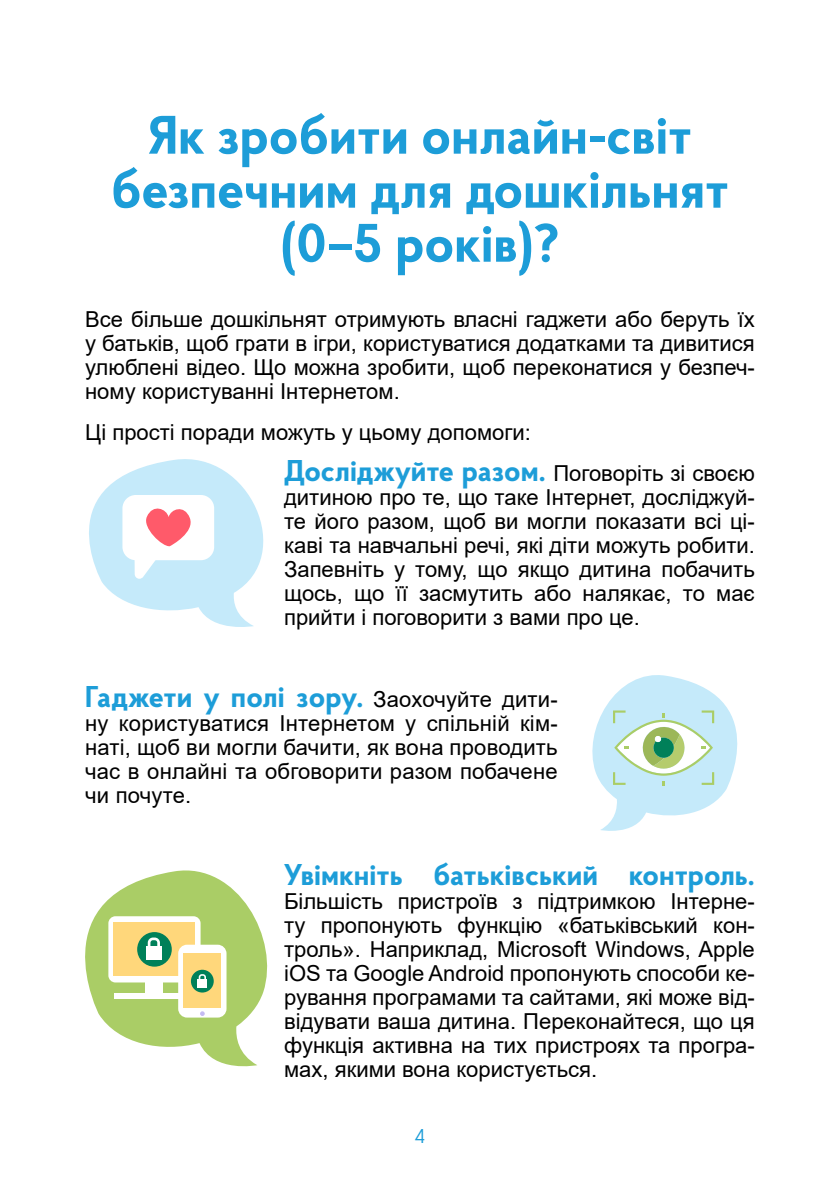
<style>
.page{position:relative;width:840px;height:1191px;background:#fff}
.page>*{position:absolute;margin:0;border:0;box-sizing:border-box;transform-origin:0 0}
.t1{font:700 54px/54px "Proba Pro";color:#1d9dd8;text-align:center}
.t2{font:700 30px "Proba Pro";color:#1d9dd8}
.t3{font:22px/24px "Arial";color:#000;text-align:justify}
.t4{font:20px "Proba Pro";color:#1d9dd8}
.s1{font-family:"Arial";font-weight:400;font-size:22px;color:#000}
</style>
<div class="page">
<svg style="left:89px;top:459px;width:174px;height:168px"></svg>
<svg style="left:592px;top:675px;width:144px;height:156px"></svg>
<svg style="left:85px;top:870px;width:182px;height:197px"></svg>
<div style="left:198px;top:979px;width:9px;height:8px;background:#fff"></div>
<h1 class="t1" style="left:111px;top:106px;width:619px">Як зробити онлайн-світ безпечним для дошкільнят (0–5 років)?</h1>
<p class="t3" style="left:85px;top:307px;width:670px">Все більше дошкільнят отримують власні гаджети або беруть їх у батьків, щоб грати в ігри, користуватися додатками та дивитися улюблені відео. Що можна зробити, щоб переконатися у безпеч&shy;ному користуванні Інтернетом.</p>
<p class="t3" style="left:85px;top:420px;width:447px">Ці прості поради можуть у цьому допомоги:</p>
<h2 class="t2" style="left:284px;top:450px;width:472px">Досліджуйте разом. <span class="s1">Поговоріть зі своєю</span></h2>
<p class="t3" style="left:284px;top:485px;width:472px">дитиною про те, що таке Інтернет, досліджуй&shy;те його разом, щоб ви могли показати всі ці&shy;каві та навчальні речі, які діти можуть робити.<br>Запевніть у тому, що якщо дитина побачить щось, що її засмутить або налякає, то має прийти і поговорити з вами про це.</p>
<h2 class="t2" style="left:85px;top:676px;width:474px">Гаджети у полі зору. <span class="s1">Заохочуйте дити-</span></h2>
<p class="t3" style="left:85px;top:711px;width:474px">ну користуватися Інтернетом у спільній кім&shy;наті, щоб ви могли бачити, як вона проводить час в онлайні та обговорити разом побачене чи почуте.</p>
<h2 class="t2" style="left:284px;top:854px;width:472px">Увімкніть батьківський контроль.</h2>
<p class="t3" style="left:284px;top:889px;width:472px">Більшість пристроїв з підтримкою Інтерне&shy;ту пропонують функцію «батьківський кон&shy;троль». Наприклад, Microsoft Windows, Apple iOS та Google Android пропонують способи ке&shy;рування програмами та сайтами, які може від&shy;відувати ваша дитина. Переконайтеся, що ця функція активна на тих пристроях та програ&shy;мах, якими вона користується.</p>
<p class="t4" style="left:414px;top:1123px;width:12px">4</p>
</div>
